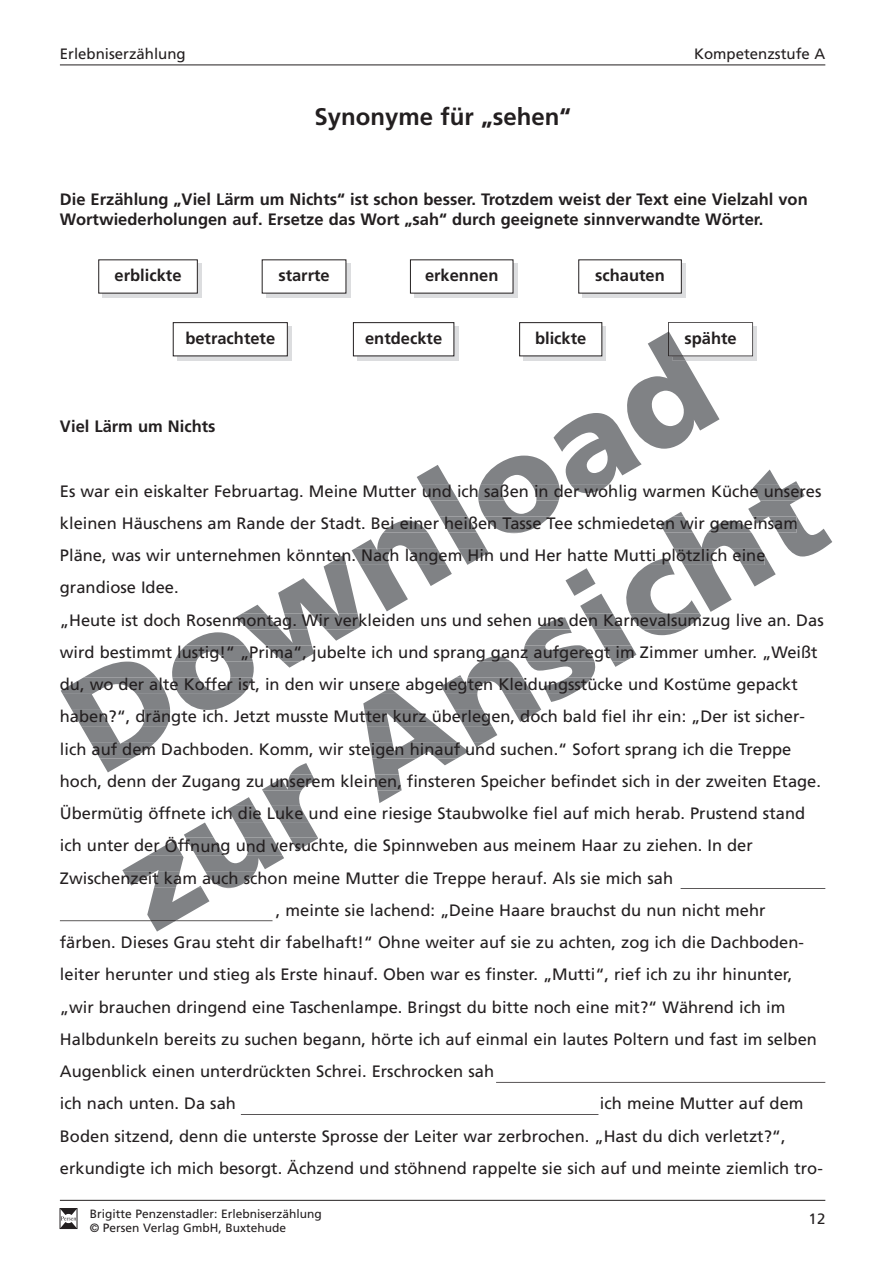
<style>
.page{position:relative;width:893px;height:1263px;background:#fff}
.page>*{position:absolute;margin:0;border:0;box-sizing:border-box;transform-origin:0 0}
.t1{font:700 24px "Frutiger";color:#231f20}
.t2{font:16.5px/32.2px "Frutiger";color:#231f20}
.t3{font:700 16.5px/19.8px "Frutiger";color:#231f20}
.t4{font:15px "Frutiger";color:#231f20}
.t5{font:12px/14.4px "Frutiger";color:#231f20}
</style>
<div class="page">
<hr style="left:60px;top:65px;width:765px;height:1px;background:#231f20">
<hr style="left:60px;top:1200px;width:765px;height:1px;background:#231f20">
<svg style="left:60px;top:1208px;width:17px;height:20px"></svg>
<svg style="left:103px;top:264px;width:99px;height:34px"></svg>
<svg style="left:266px;top:264px;width:85px;height:34px"></svg>
<div style="left:414px;top:264px;width:104px;height:34px;background:linear-gradient(to right,#dcdddf,#dcdddf)"></div>
<svg style="left:583px;top:264px;width:103px;height:34px"></svg>
<hr style="left:60px;top:920px;width:212px;height:1px;background:#231f20">
<hr style="left:496px;top:1082px;width:329px;height:1px;background:#231f20">
<hr style="left:241px;top:1114px;width:357px;height:1px;background:#231f20">
<div style="left:99px;top:260px;width:98px;height:33px;background:#fff"></div>
<div style="left:262px;top:260px;width:84px;height:33px;background:#fff"></div>
<div style="left:410px;top:260px;width:103px;height:33px;background:#fff"></div>
<div style="left:579px;top:260px;width:102px;height:33px;background:#fff"></div>
<svg style="left:61px;top:322px;width:771px;height:609px"></svg>
<p class="t4" style="left:60px;top:45px;width:127px">Erlebniserzählung</p>
<p class="t4" style="left:694px;top:45px;width:133px">Kompetenzstufe A</p>
<h1 class="t1" style="left:314px;top:103px;width:258px">Synonyme für „sehen“</h1>
<p class="t3" style="left:60px;top:189px;width:749px">Die Erzählung „Viel Lärm um Nichts“ ist schon besser. Trotzdem weist der Text eine Vielzahl von<br>Wortwiederholungen auf. Ersetze das Wort „sah“ durch geeignete sinnverwandte Wörter.</p>
<p class="t3" style="left:115px;top:265px;width:68px">erblickte</p>
<p class="t3" style="left:278px;top:265px;width:53px">starrte</p>
<p class="t3" style="left:425px;top:265px;width:75px">erkennen</p>
<p class="t3" style="left:595px;top:265px;width:71px">schauten</p>
<p class="t3" style="left:185px;top:328px;width:91px">betrachtete</p>
<p class="t3" style="left:365px;top:328px;width:79px">entdeckte</p>
<p class="t3" style="left:535px;top:328px;width:53px">blickte</p>
<p class="t3" style="left:684px;top:328px;width:54px">spähte</p>
<p class="t3" style="left:60px;top:416px;width:157px">Viel Lärm um Nichts</p>
<p class="t2" style="left:60px;top:475px;width:763px">Es war ein eiskalter Februartag. Meine Mutter und ich saßen in der wohlig warmen Küche unseres kleinen Häuschens am Rande der Stadt. Bei einer heißen Tasse Tee schmiedeten wir gemeinsam<br>Pläne, was wir unternehmen könnten. Nach langem Hin und Her hatte Mutti plötzlich eine</p>
<p class="t2" style="left:60px;top:571px;width:120px">grandiose Idee.</p>
<p class="t2" style="left:60px;top:604px;width:765px">„Heute ist doch Rosenmontag. Wir verkleiden uns und sehen uns den Karnevalsumzug live an. Das wird bestimmt lustig!“ „Prima“, jubelte ich und sprang ganz aufgeregt im Zimmer umher. „Weißt du, wo der alte Koffer ist, in den wir unsere abgelegten Kleidungsstücke und Kostüme gepackt haben?“, drängte ich. Jetzt musste Mutter kurz überlegen, doch bald fiel ihr ein: „Der ist sicher&shy;lich auf dem Dachboden. Komm, wir steigen hinauf und suchen.“ Sofort sprang ich die Treppe</p>
<p class="t2" style="left:60px;top:765px;width:763px">hoch, denn der Zugang zu unserem kleinen, finsteren Speicher befindet sich in der zweiten Etage.<br>Übermütig öffnete ich die Luke und eine riesige Staubwolke fiel auf mich herab. Prustend stand ich unter der Öffnung und versuchte, die Spinnweben aus meinem Haar zu ziehen. In der Zwischenzeit kam auch schon meine Mutter die Treppe herauf. Als sie mich sah</p>
<p class="t2" style="left:60px;top:894px;width:758px;text-indent:216px">, meinte sie lachend: „Deine Haare brauchst du nun nicht mehr färben. Dieses Grau steht dir fabelhaft!“ Ohne weiter auf sie zu achten, zog ich die Dachboden&shy;leiter herunter und stieg als Erste hinauf. Oben war es finster. „Mutti“, rief ich zu ihr hinunter, „wir brauchen dringend eine Taschenlampe. Bringst du bitte noch eine mit?“ Während ich im Halbdunkeln bereits zu suchen begann, hörte ich auf einmal ein lautes Poltern und fast im selben Augenblick einen unterdrückten Schrei. Erschrocken sah<br>ich nach unten. Da sah</p>
<p class="t2" style="left:60px;top:1087px;width:764px;text-indent:540px">ich meine Mutter auf dem<br>Boden sitzend, denn die unterste Sprosse der Leiter war zerbrochen. „Hast du dich verletzt?“, erkundigte ich mich besorgt. Ächzend und stöhnend rappelte sie sich auf und meinte ziemlich tro-</p>
<p class="t5" style="left:90px;top:1206px;width:234px">Brigitte Penzenstadler: Erlebniserzählung © Persen Verlag GmbH, Buxtehude</p>
<p class="t4" style="left:809px;top:1210px;width:18px">12</p>
</div>
